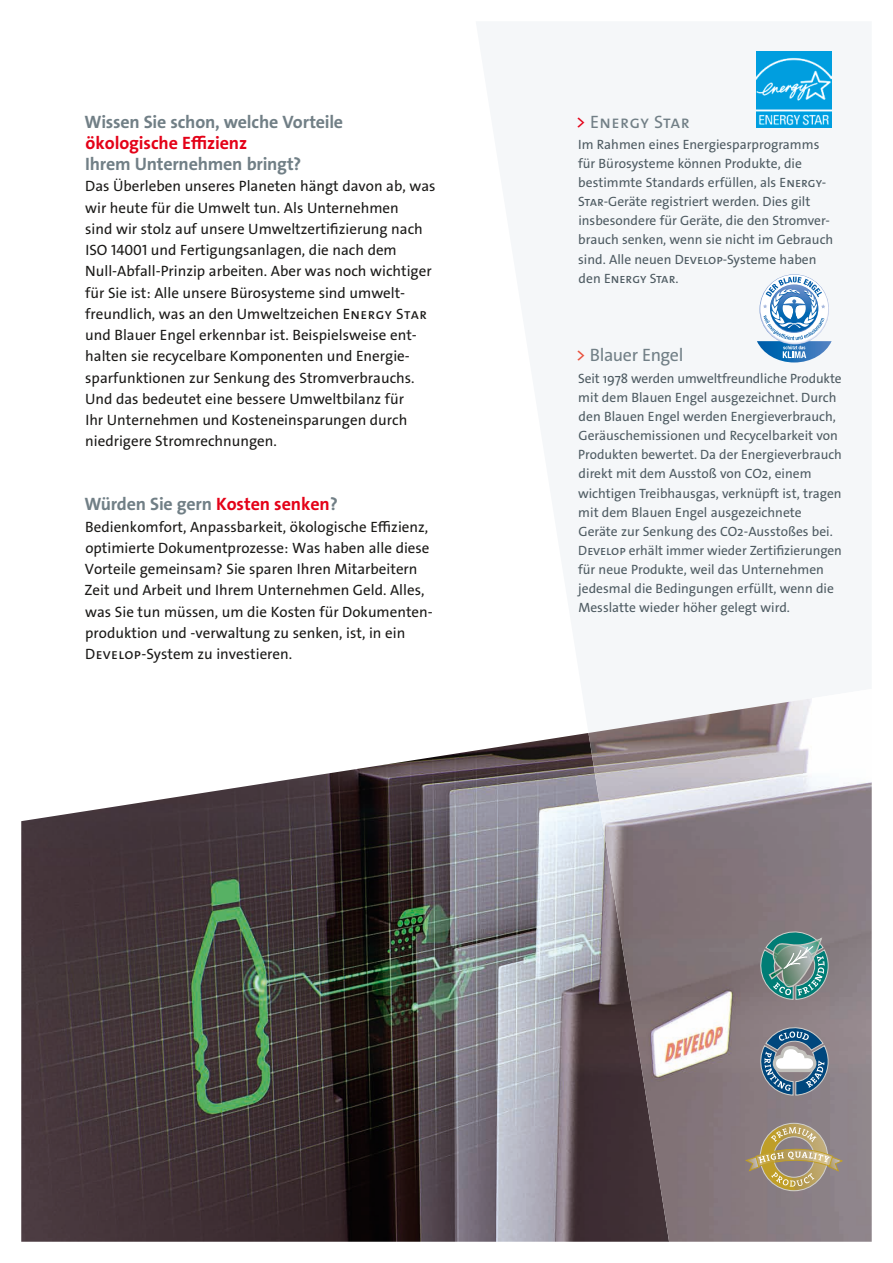
<style>
.page{position:relative;width:893px;height:1263px;background:#fff}
.page>*{position:absolute;margin:0;border:0;box-sizing:border-box;transform-origin:0 0}
.t1{font:18px/21.3px "The Sans LP7 Bld";letter-spacing:-.01em;color:#717f86}
.t2{font:18px "The Sans LP5 Plain";letter-spacing:-.01em;color:#717f86}
.t3{font:18px "The Sans LP5 Plain";letter-spacing:.025em;color:#717f86}
.t4{font:15px/21.3px "The Sans LP5 Plain";color:#1b1a18}
.t5{font:13.5px/19.2px "The Sans LP5 Plain";color:#4e5b62}
.s1{color:#e40218}
.s2{color:#e9503c}
</style>
<div class="page">
<img style="left:21px;top:750px;width:455px;height:492px">
<svg style="left:476px;top:733px;width:112px;height:509px;background:#9998a1"></svg>
<img style="left:588px;top:698px;width:284px;height:544px">
<svg style="left:757px;top:277px;width:75px;height:85px"></svg>
<img style="left:757px;top:51px;width:75px;height:77px">
<svg style="left:760px;top:931px;width:69px;height:69px;background:#68948e"></svg>
<svg style="left:760px;top:1027px;width:69px;height:69px;background:#788ca0"></svg>
<svg style="left:745px;top:1123px;width:98px;height:68px;background:#a7977a"></svg>
<p class="t1" style="left:84px;top:111px;width:260px">Wissen Sie schon, welche Vorteile <span class="s1">ökologische Effizienz<br></span>Ihrem Unternehmen bringt?</p>
<p class="t4" style="left:85px;top:176px;width:352px">Das Überleben unseres Planeten hängt davon ab, was wir heute für die Umwelt tun. Als Unternehmen<br>sind wir stolz auf unsere Umweltzertifizierung nach ISO 14001 und Fertigungsanlagen, die nach dem Null-Abfall-Prinzip arbeiten. Aber was noch wichtiger für Sie ist: Alle unsere Bürosysteme sind umwelt&shy;freundlich, was an den Umweltzeichen ENeRGY STAR und Blauer Engel erkennbar ist. Beispielsweise ent&shy;halten sie recycelbare Komponenten und Energie&shy;sparfunktionen zur Senkung des Stromverbrauchs.<br>Und das bedeutet eine bessere Umweltbilanz für<br>Ihr Unternehmen und Kosteneinsparungen durch niedrigere Stromrechnungen.</p>
<p class="t1" style="left:84px;top:494px;width:255px">Würden Sie gern <span class="s1">Kosten senken</span>?</p>
<p class="t4" style="left:84px;top:516px;width:350px">Bedienkomfort, Anpassbarkeit, ökologische Effizienz, optimierte Dokumentprozesse: Was haben alle diese Vorteile gemeinsam? Sie sparen Ihren Mitarbeitern Zeit und Arbeit und Ihrem Unternehmen Geld. Alles, was Sie tun müssen, um die Kosten für Dokumenten&shy;produktion und -verwaltung zu senken, ist, in ein Develop-System zu investieren.</p>
<p class="t3" style="left:576px;top:110px;width:116px"><span class="s1">&gt;</span> ENeRGY STAR</p>
<p class="t5" style="left:578px;top:135px;width:257px">Im Rahmen eines Energiesparprogramms für Bürosysteme können Produkte, die bestimmte Standards erfüllen, als ENeRGY-STAR-Geräte registriert werden. Dies gilt insbesondere für Geräte, die den Stromver&shy;brauch senken, wenn sie nicht im Gebrauch sind. Alle neuen Develop-Systeme haben den ENeRGY STAR.</p>
<p class="t2" style="left:576px;top:344px;width:109px"><span class="s2">&gt;</span> Blauer Engel</p>
<p class="t5" style="left:578px;top:369px;width:265px">Seit 1978 werden umweltfreundliche Produkte mit dem Blauen Engel ausgezeichnet. Durch den Blauen Engel werden Energieverbrauch, Geräuschemissionen und Recycelbarkeit von Produkten bewertet. Da der Energieverbrauch direkt mit dem Ausstoß von CO2, einem wichtigen Treibhausgas, verknüpft ist, tragen mit dem Blauen Engel ausgezeichnete Geräte zur Senkung des CO2-Ausstoßes bei.<br>Develop erhält immer wieder Zertifizierungen für neue Produkte, weil das Unternehmen jedesmal die Bedingungen erfüllt, wenn die Messlatte wieder höher gelegt wird.</p>
</div>
